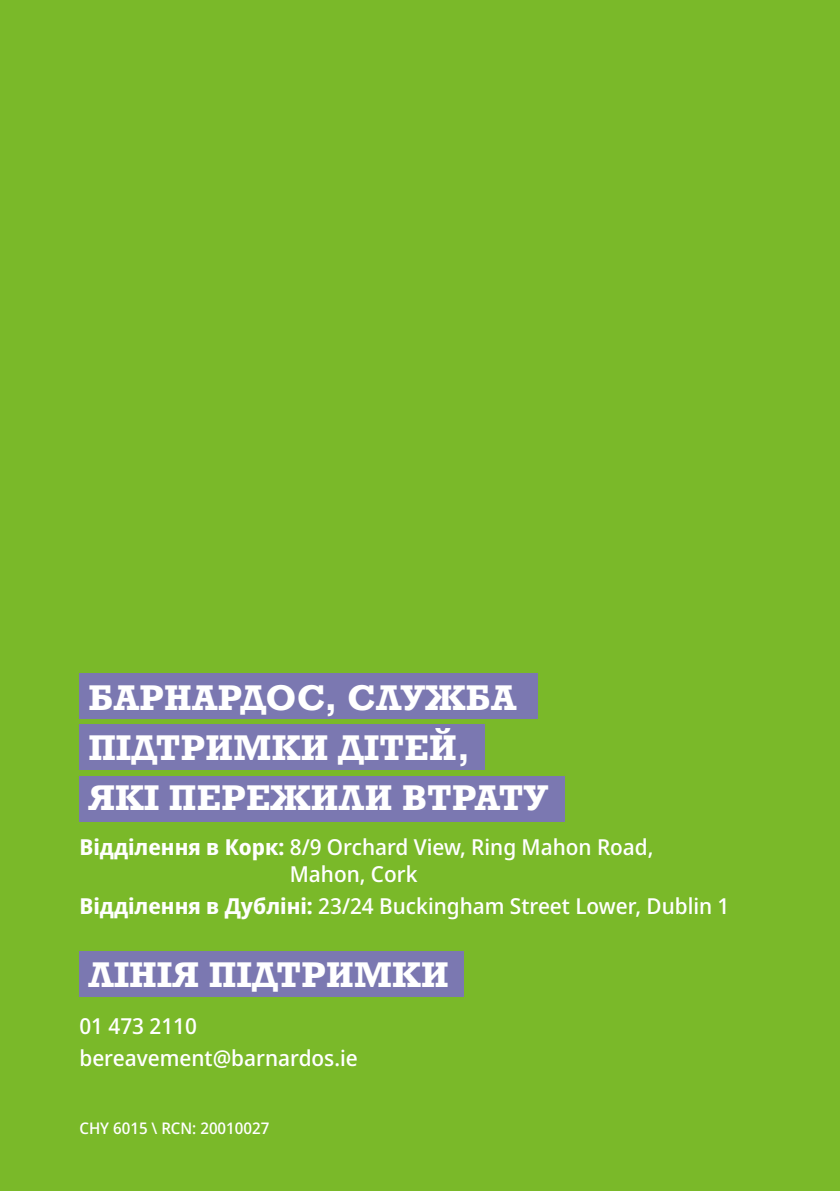
<style>
.page{position:relative;width:840px;height:1191px;background:#fff}
.page>*{position:absolute;margin:0;border:0;box-sizing:border-box;transform-origin:0 0}
.t1{font:700 33.6px/50.2px "Rockwell Nova";letter-spacing:.01em;color:#fff}
.t2{font:500 22px/26.4px "Noto Sans Display";color:#fff}
.t3{font:500 16px "Noto Sans Display";color:#fff}
.s1{font-weight:700}
</style>
<div class="page">
<div style="left:0;top:0;width:839px;height:1191px;background:#7ab929"></div>
<div style="left:79px;top:674px;width:459px;height:45px;background:#7b78b1"></div>
<div style="left:79px;top:951px;width:385px;height:45px;background:#7b78b1"></div>
<div style="left:79px;top:724px;width:405px;height:46px;background:#7b78b1"></div>
<div style="left:79px;top:776px;width:486px;height:45px;background:#7b78b1"></div>
<h1 class="t1" style="left:88px;top:671px;width:461px">БАРНАРДОС, СЛУЖБА<br>ПІДТРИМКИ ДІТЕЙ,<br>ЯКІ ПЕРЕЖИЛИ ВТРАТУ</h1>
<p class="t2" style="left:289px;top:834px;width:365px;text-indent:-210px"><span class="s1">Відділення в Корк:</span> 8/9 Orchard View, Ring Mahon Road,<br>Mahon, Cork</p>
<p class="t2" style="left:79px;top:893px;width:651px"><span class="s1">Відділення в Дубліні:</span> 23/24 Buckingham Street Lower, Dublin 1</p>
<h1 class="t1" style="left:88px;top:949px;width:362px">ЛІНІЯ ПІДТРИМКИ</h1>
<p class="t2" style="left:79px;top:1010px;width:280px;line-height:32px">01 473 2110 bereavement@barnardos.ie</p>
<p class="t3" style="left:79px;top:1117px;width:191px">CHY 6015 \ RCN: 20010027</p>
</div>
